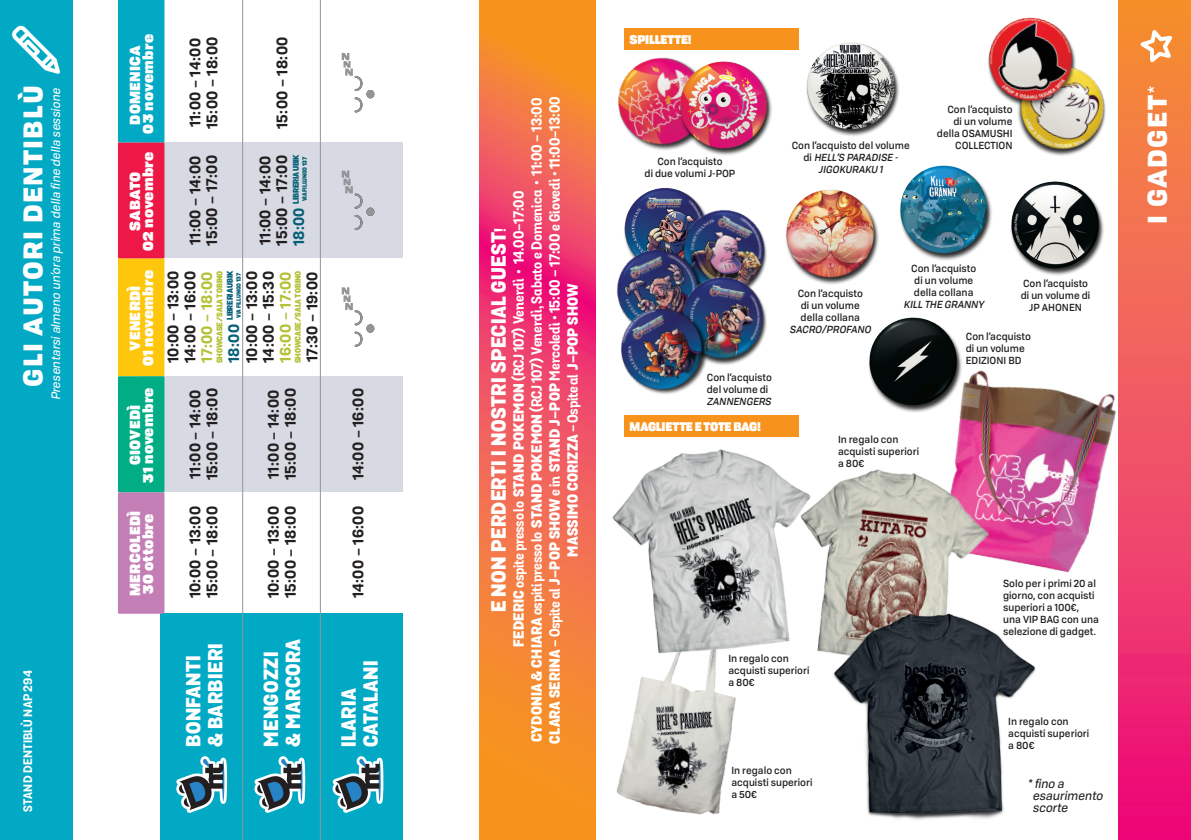
<style>
.page{position:relative;width:1191px;height:840px;background:#fff}
.page>*{position:absolute;margin:0;border:0;box-sizing:border-box;transform-origin:0 0}
.t1{font:900 26px "Tofino";letter-spacing:.05em;color:#fff}
.t2{font:800 20px "Grota Sans";letter-spacing:.02em;color:#fff}
.t3{font:800 19.8px/21.8px "Grota Sans";letter-spacing:.02em;color:#fff}
.t4{font:700 14.8px/16.8px "Grota Sans";letter-spacing:.03em;color:#231f20}
.t5{font:700 14.8px "Grota Sans";letter-spacing:.03em;color:#b3c135}
.t6{font:700 14.8px "Grota Sans";letter-spacing:.03em;color:#055f78}
.t7{font:700 14.4px/18px "Grota Sans Alt";color:#fff;text-align:center;scale:.96 1}
.t8{font:800 14.4px "Grota Sans";letter-spacing:.02em;color:#fff}
.t9{font:900 14px/13px "Tofino";letter-spacing:.02em;color:#fff;text-align:center}
.t10{font:italic 12px "Tofino";color:#fff;scale:.96 1}
.t11{font:900 12px "Tofino";letter-spacing:-.025em;color:#fff;scale:.96 1}
.t12{font:italic 12px/12px "Tofino";color:#231f20;scale:.96 1}
.t13{font:700 12px "Grota Sans";letter-spacing:.02em;color:#fff}
.t14{font:500 10px/12px "Tofino";color:#231f20;scale:.96 1}
.t15{font:italic 500 10px/12px "Tofino";color:#231f20;text-align:center;scale:.96 1}
.t16{font:900 8px "Grota Sans";color:#b3c135}
.t17{font:900 8px "Grota Sans";letter-spacing:-.02em;color:#055f78}
.t18{font:900 6px "Grota Sans";letter-spacing:-.02em;color:#055f78}
.s1{font-family:"Grota Sans";font-weight:800}
.s2{font-size:15.8px}
.s3{font-family:"Grota Sans Alt";font-weight:700}
.s4{font-style:normal}
.s5{font-weight:400}
</style>
<div class="page">
<img style="left:957px;top:370px;width:159px;height:203px">
<div style="left:1118px;top:0;width:73px;height:839px;background:linear-gradient(to bottom,#f59739,#ec0e82)"></div>
<svg style="left:1132px;top:23px;width:46px;height:46px;background:#f69e55"></svg>
<svg style="left:479px;top:0;width:116px;height:839px;background:#f26b49"></svg>
<div style="left:0;top:0;width:72px;height:839px;background:#01a9c4"></div>
<svg style="left:12px;top:25px;width:48px;height:49px"></svg>
<div style="left:141px;top:142px;width:262px;height:116px;background:#d7dae2"></div>
<div style="left:141px;top:376px;width:262px;height:116px;background:#d7dae2"></div>
<div style="left:160px;top:613px;width:243px;height:226px;background:#01a9c4"></div>
<hr style="left:242px;top:0;width:1px;height:839px;background:#939598">
<hr style="left:320px;top:0;width:1px;height:839px;background:#939598">
<div style="left:118px;top:258px;width:46px;height:118px;background:#fec70c"></div>
<div style="left:118px;top:492px;width:46px;height:121px;background:#c47eb6"></div>
<div style="left:118px;top:142px;width:46px;height:116px;background:#ed1845"></div>
<div style="left:118px;top:0;width:46px;height:142px;background:#01a9c4"></div>
<div style="left:118px;top:376px;width:46px;height:116px;background:#00ad85"></div>
<svg style="left:176px;top:756px;width:51px;height:56px"></svg>
<svg style="left:254px;top:756px;width:51px;height:56px"></svg>
<svg style="left:333px;top:756px;width:50px;height:56px"></svg>
<div style="left:366px;top:324px;width:8px;height:8px;background:#939598;border-radius:50%"></div>
<svg style="left:342px;top:287px;width:21px;height:60px"></svg>
<div style="left:366px;top:207px;width:8px;height:9px;background:#939598;border-radius:50%"></div>
<svg style="left:342px;top:170px;width:21px;height:61px"></svg>
<div style="left:366px;top:90px;width:8px;height:8px;background:#939598;border-radius:50%"></div>
<svg style="left:342px;top:53px;width:21px;height:60px"></svg>
<div style="left:624px;top:28px;width:174px;height:22px;background:#f7931d"></div>
<div style="left:624px;top:415px;width:174px;height:22px;background:#f7931d"></div>
<img style="left:988px;top:2px;width:139px;height:165px">
<img style="left:806px;top:42px;width:94px;height:94px">
<img style="left:869px;top:317px;width:96px;height:98px">
<img style="left:1011px;top:181px;width:93px;height:95px">
<img style="left:618px;top:57px;width:54px;height:93px">
<img style="left:672px;top:59px;width:100px;height:97px">
<img style="left:900px;top:158px;width:95px;height:103px">
<img style="left:789px;top:189px;width:90px;height:96px">
<img style="left:624px;top:188px;width:34px;height:38px">
<img style="left:658px;top:187px;width:131px;height:75px">
<img style="left:595px;top:226px;width:128px;height:129px">
<img style="left:666px;top:262px;width:101px;height:103px">
<img style="left:597px;top:283px;width:132px;height:111px">
<img style="left:616px;top:669px;width:120px;height:146px">
<img style="left:829px;top:444px;width:173px;height:152px">
<img style="left:829px;top:596px;width:207px;height:224px">
<img style="left:612px;top:425px;width:217px;height:244px">
<h1 class="t1" style="left:11px;top:386px;width:303px;rotate:-90deg">GLI AUTORI DENTIBLÙ</h1>
<p class="t10" style="left:47px;top:400px;width:329px;rotate:-90deg">Presentarsialmeno un’ora prima della fine della sessione</p>
<p class="t13" style="left:21px;top:811px;width:143px;rotate:-90deg">STAND DENTIBLÙ NAP 294</p>
<h3 class="t9" style="left:127px;top:133px;width:101px;rotate:-90deg">DOMENICA<br>03 novembre</h3>
<h3 class="t9" style="left:127px;top:251px;width:101px;rotate:-90deg">SABATO<br>02 novembre</h3>
<h3 class="t9" style="left:127px;top:366px;width:97px;rotate:-90deg">VENERDÌ<br>01 novembre</h3>
<h3 class="t9" style="left:127px;top:482px;width:97px;rotate:-90deg">GIOVEDÌ<br>31 novembre</h3>
<h3 class="t9" style="left:127px;top:596px;width:88px;text-align:left;rotate:-90deg">MERCOLEDÌ<br>30 ottobre</h3>
<h3 class="t4" style="left:188px;top:129px;width:94px;rotate:-90deg">11:00 - 14:00<br>15:00 - 18:00</h3>
<h3 class="t4" style="left:275px;top:129px;width:94px;rotate:-90deg">15:00 - 18:00</h3>
<h3 class="t4" style="left:188px;top:245px;width:92px;rotate:-90deg">11:00 - 14:00<br>15:00 - 17:00</h3>
<h3 class="t4" style="left:258px;top:245px;width:92px;rotate:-90deg">11:00 - 14:00<br>15:00 - 17:00</h3>
<p class="t17" style="left:291px;top:204px;width:51px;rotate:-90deg">LIBRERIA UBIK</p>
<p class="t18" style="left:301px;top:201px;width:46px;rotate:-90deg">VIA FILLUNGO 137</p>
<h3 class="t6" style="left:290px;top:246px;width:40px;rotate:-90deg">18:00</h3>
<p class="t17" style="left:225px;top:320px;width:51px;rotate:-90deg">LIBRERIA UBIK</p>
<p class="t18" style="left:235px;top:317px;width:46px;rotate:-90deg">VIA FILLUNGO 137</p>
<h3 class="t4" style="left:166px;top:363px;width:94px;rotate:-90deg">10:00 - 13:00<br>14:00 - 16:00</h3>
<h3 class="t5" style="left:198px;top:362px;width:93px;rotate:-90deg">17:00 - 18:00</h3>
<p class="t16" style="left:214px;top:363px;width:94px;rotate:-90deg">SHOWCASE/SALA TOBINO</p>
<h3 class="t4" style="left:244px;top:363px;width:94px;rotate:-90deg">10:00 - 13:00<br>14:00 - 15:30</h3>
<h3 class="t5" style="left:276px;top:362px;width:92px;rotate:-90deg">16:00 - 17:00</h3>
<p class="t16" style="left:293px;top:363px;width:94px;rotate:-90deg">SHOWCASE/SALA TOBINO</p>
<h3 class="t4" style="left:305px;top:362px;width:92px;rotate:-90deg">17:30 - 19:00</h3>
<h3 class="t6" style="left:225px;top:363px;width:40px;rotate:-90deg">18:00</h3>
<h3 class="t4" style="left:188px;top:480px;width:94px;rotate:-90deg">11:00 - 14:00<br>15:00 - 18:00</h3>
<h3 class="t4" style="left:266px;top:480px;width:94px;rotate:-90deg">11:00 - 14:00<br>15:00 - 18:00</h3>
<h3 class="t4" style="left:351px;top:480px;width:94px;rotate:-90deg">14:00 - 16:00</h3>
<h3 class="t4" style="left:351px;top:598px;width:94px;rotate:-90deg">14:00 - 16:00</h3>
<h3 class="t4" style="left:188px;top:598px;width:94px;rotate:-90deg">10:00 - 13:00<br>15:00 - 18:00</h3>
<h3 class="t4" style="left:266px;top:598px;width:94px;rotate:-90deg">10:00 - 13:00<br>15:00 - 18:00</h3>
<h3 class="t3" style="left:184px;top:746px;width:105px;rotate:-90deg">BONFANTI &amp; BARBIERI</h3>
<h3 class="t3" style="left:262px;top:746px;width:109px;rotate:-90deg">MENGOZZI &amp; MARCORA</h3>
<h3 class="t3" style="left:339px;top:746px;width:88px;rotate:-90deg">ILARIA<br>CATALANI</h3>
<p class="t7" style="left:510px;top:743px;width:675px;rotate:-90deg"><span class="s1">FEDERIC</span> ospite presso lo <span class="s1">STAND POKEMON</span> (RCJ 107) Venerdì • 14.00-17:00<br><span class="s1">CYDONIA &amp; CHIARA</span> ospiti presso lo <span class="s1">STAND POKEMON</span> (RCJ 107) Venerdì, Sabato e Domenica • 11:00 - 13:00<br><span class="s1">CLARA SERINA</span> - Ospite al <span class="s1">J-POP SHOW</span> e in <span class="s1">STAND J-POP</span> Mercoledì • 15:00 - 17:00 e Giovedì • 11:00-13:00</p>
<h2 class="t2" style="left:486px;top:612px;width:386px;rotate:-90deg">E NON PERDERTI I NOSTRI SPECIAL GUEST<span class="s2">!</span></h2>
<h3 class="t8" style="left:564px;top:556px;width:274px;rotate:-90deg">MASSIMO CORIZZA <span class="s3">- Ospite al</span> J-POP SHOW</h3>
<p class="t11" style="left:629px;top:28px;width:66px">SPILLETTE!</p>
<p class="t14" style="left:644px;top:155px;width:96px;text-align:center">Con l’acquisto<br>di due volumi J-POP</p>
<p class="t15" style="left:791px;top:138px;width:124px"><span class="s4">Con l’acquisto del volume d i</span> HELL’S PARADISE -<br>JIGOKURAKU 1</p>
<p class="t14" style="left:937px;top:103px;width:80px;text-align:right">Con l’acquisto di un volume della OSAMUSHI<br>COLLECTION</p>
<p class="t14" style="left:707px;top:370px;width:69px">Con l’acquisto del volume di</p>
<p class="t15" style="left:707px;top:394px;width:71px">ZANNENGERS</p>
<p class="t11" style="left:629px;top:415px;width:138px">MAGLIETTE E TOTE BAG!</p>
<p class="t14" style="left:797px;top:287px;width:69px">Con l’acquisto di un volume della collana</p>
<p class="t15" style="left:789px;top:323px;width:89px">SACRO/PROFANO</p>
<p class="t14" style="left:911px;top:261px;width:69px">Con l’acquisto di un volume della collana</p>
<p class="t15" style="left:903px;top:297px;width:88px">KILL THE GRANNY</p>
<p class="t14" style="left:1020px;top:277px;width:74px;text-align:center">Con l’acquisto di un volume di<br>JP AHONEN</p>
<p class="t14" style="left:965px;top:330px;width:69px">Con l’acquisto di un volume<br>EDIZIONI BD</p>
<p class="t14" style="left:838px;top:432px;width:86px">In regalo con acquisti superiori a 80€</p>
<h1 class="t1" style="left:1135px;top:223px;width:140px;rotate:-90deg">I GADGET<span class="s5">*</span></h1>
<p class="t14" style="left:728px;top:651px;width:86px">In regalo con acquisti superiori a 80€</p>
<p class="t14" style="left:731px;top:763px;width:86px">In regalo con acquisti superiori a 50€</p>
<p class="t14" style="left:1003px;top:576px;width:101px">Solo per i primi 20 al giorno, con acquisti superiori a 100€, una VIP BAG con una selezione di gadget.</p>
<p class="t14" style="left:1008px;top:714px;width:86px">In regalo con acquisti superiori a 80€</p>
<p class="t12" style="left:1032px;top:776px;width:78px;text-indent:-5px">*fino a esaurimento scorte</p>
</div>
